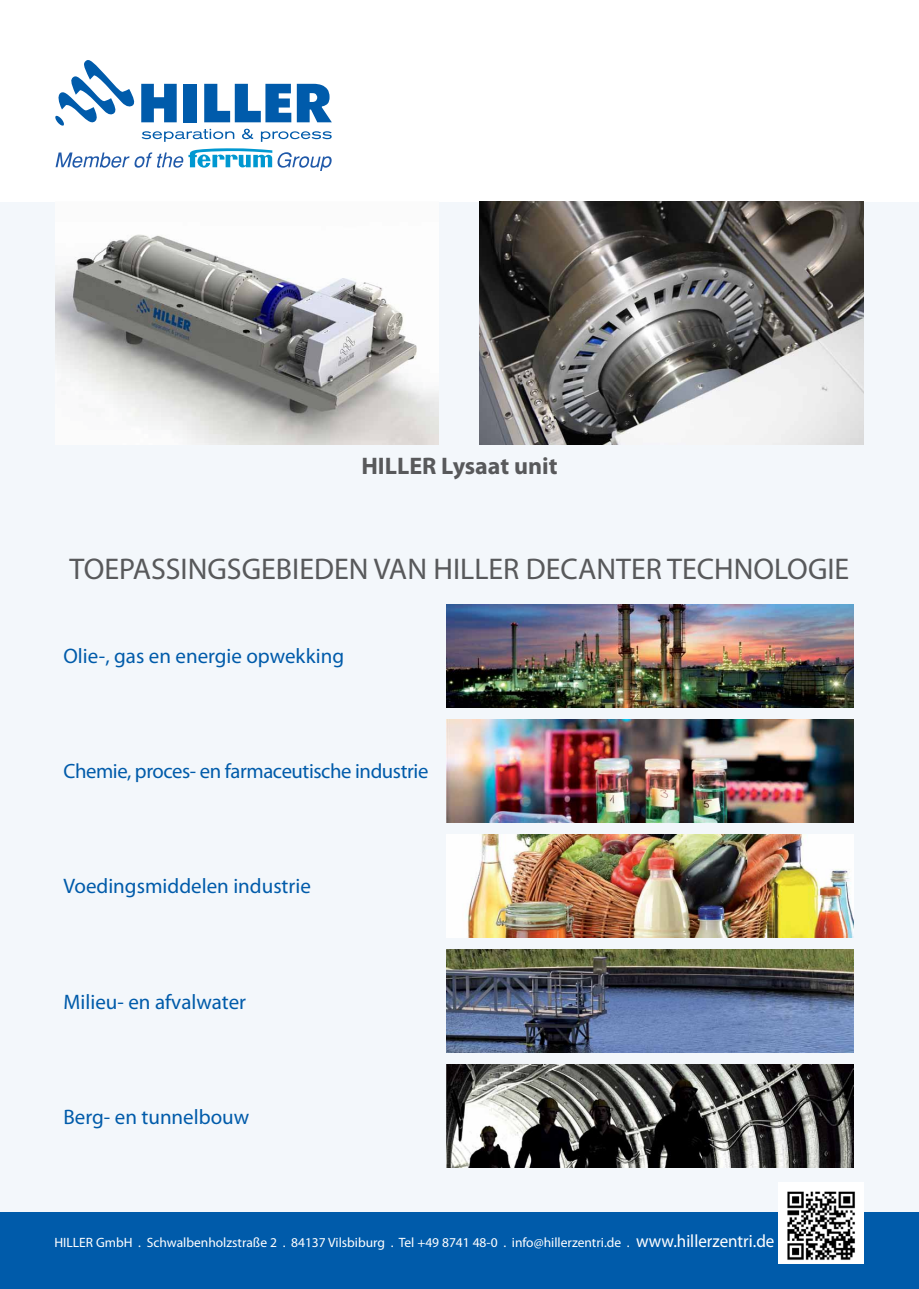
<style>
.page{position:relative;width:919px;height:1289px;background:#fff}
.page>*{position:absolute;margin:0;border:0;box-sizing:border-box;transform-origin:0 0}
.t1{font:30px "Myriad Pro";color:#58595b}
.t2{font:700 24px "Myriad Pro";color:#58595b}
.t3{font:21px "Myriad Pro";color:#005baa}
.t4{font:20.7px "Myriad Pro";letter-spacing:-.02em;color:#005baa}
.t5{font:13.5px "Myriad Pro";color:#fff}
.s1{font-size:17.85px}
</style>
<div class="page">
<div style="left:0;top:1212px;width:918px;height:76px;background:#005baa"></div>
<svg style="left:55px;top:60px;width:277px;height:82px"></svg>
<svg style="left:56px;top:148px;width:275px;height:23px"></svg>
<div style="left:0;top:202px;width:918px;height:1011px;background:#f3f7fb"></div>
<img style="left:446px;top:1064px;width:407px;height:103px">
<img style="left:446px;top:834px;width:407px;height:103px">
<img style="left:446px;top:949px;width:407px;height:103px">
<img style="left:446px;top:604px;width:407px;height:103px">
<img style="left:446px;top:719px;width:407px;height:103px">
<img style="left:778px;top:1182px;width:85px;height:80px">
<img style="left:479px;top:202px;width:384px;height:243px">
<img style="left:55px;top:229px;width:383px;height:216px">
<h2 class="t2" style="left:361px;top:450px;width:198px">HILLER Lysaat unit</h2>
<h1 class="t1" style="left:70px;top:550px;width:781px">TOEPASSINGSGEBIEDEN VAN HILLER DECANTER TECHNOLOGIE</h1>
<h3 class="t3" style="left:63px;top:643px;width:282px">Olie-, gas en energie opwekking</h3>
<h3 class="t4" style="left:63px;top:758px;width:366px">Chemie, proces- en farmaceutische industrie</h3>
<h3 class="t3" style="left:63px;top:872px;width:249px">Voedingsmiddelen industrie</h3>
<h3 class="t3" style="left:63px;top:988px;width:184px">Milieu- en afvalwater</h3>
<h3 class="t3" style="left:63px;top:1103px;width:187px">Berg- en tunnelbouw</h3>
<p class="t5" style="left:54px;top:1234px;width:721px">HILLER GmbH . Schwalbenholzstraße 2 . 84137 Vilsbiburg . Tel +49 8741 48-0 . info@hillerzentri.de . <span class="s1">www.hillerzentri.de</span></p>
</div>
